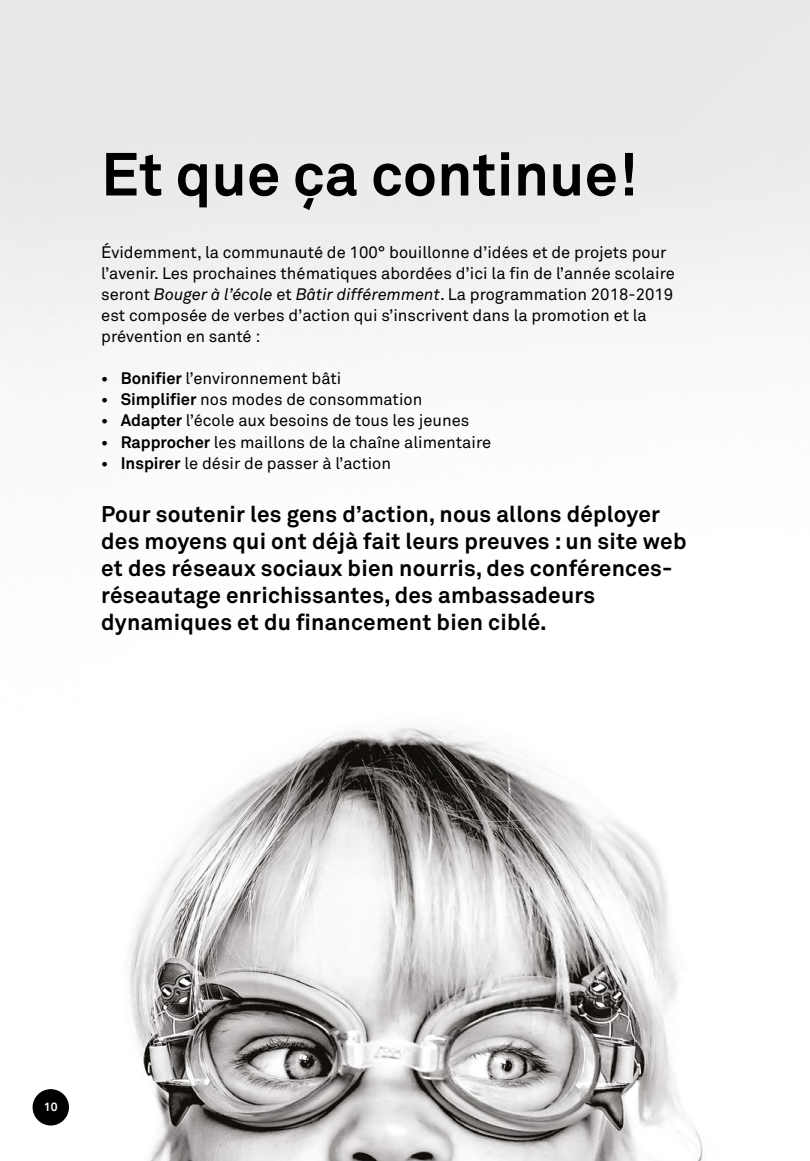
<style>
.page{position:relative;width:810px;height:1161px;background:#fff}
.page>*{position:absolute;margin:0;border:0;box-sizing:border-box;transform-origin:0 0}
.t1{font:700 60px "Akkurat Std";color:#000}
.t2{font:700 22.5px/27px "Akkurat Std";letter-spacing:.01em;color:#000}
.t3{font:16.5px/21px "Akkurat Std";color:#000}
.t4{font:700 12px "Akkurat Std";color:#fff}
.s1{font-style:italic}
.s2{font-weight:700}
</style>
<div class="page">
<img style="left:0;top:0;width:810px;height:1161px">
<div style="left:33px;top:1089px;width:36px;height:37px;background:#000;border-radius:50%"></div>
<h1 class="t1" style="left:101px;top:137px;width:538px">Et que ça continue!</h1>
<p class="t3" style="left:101px;top:242px;width:575px">Évidemment, la communauté de 100° bouillonne d’idées et de projets pour l’avenir. Les prochaines thématiques abordées d’ici la fin de l’année scolaire seront <span class="s1">Bouger à l’école</span> et <span class="s1">Bâtir différemment</span>. La programmation 2018-2019 est composée de verbes d’action qui s’inscrivent dans la promotion et la prévention en santé :</p>
<p class="t3" style="left:101px;top:368px;width:242px"><span class="s2">• Bonifier</span> l’environnement bâti</p>
<p class="t3" style="left:101px;top:389px;width:323px"><span class="s2">• Simplifier</span> nos modes de consommation</p>
<p class="t3" style="left:101px;top:410px;width:370px"><span class="s2">• Adapter</span> l’école aux besoins de tous les jeunes</p>
<p class="t3" style="left:101px;top:431px;width:392px"><span class="s2">• Rapprocher</span> les maillons de la chaîne alimentaire</p>
<p class="t3" style="left:101px;top:452px;width:291px"><span class="s2">• Inspirer</span> le désir de passer à l’action</p>
<p class="t2" style="left:101px;top:501px;width:587px">Pour soutenir les gens d’action, nous allons déployer des moyens qui ont déjà fait leurs preuves : un site web et des réseaux sociaux bien nourris, des conférences&shy;réseautage enrichissantes, des ambassadeurs dynamiques et du financement bien ciblé.</p>
<p class="t4" style="left:44px;top:1100px;width:15px">10</p>
</div>
